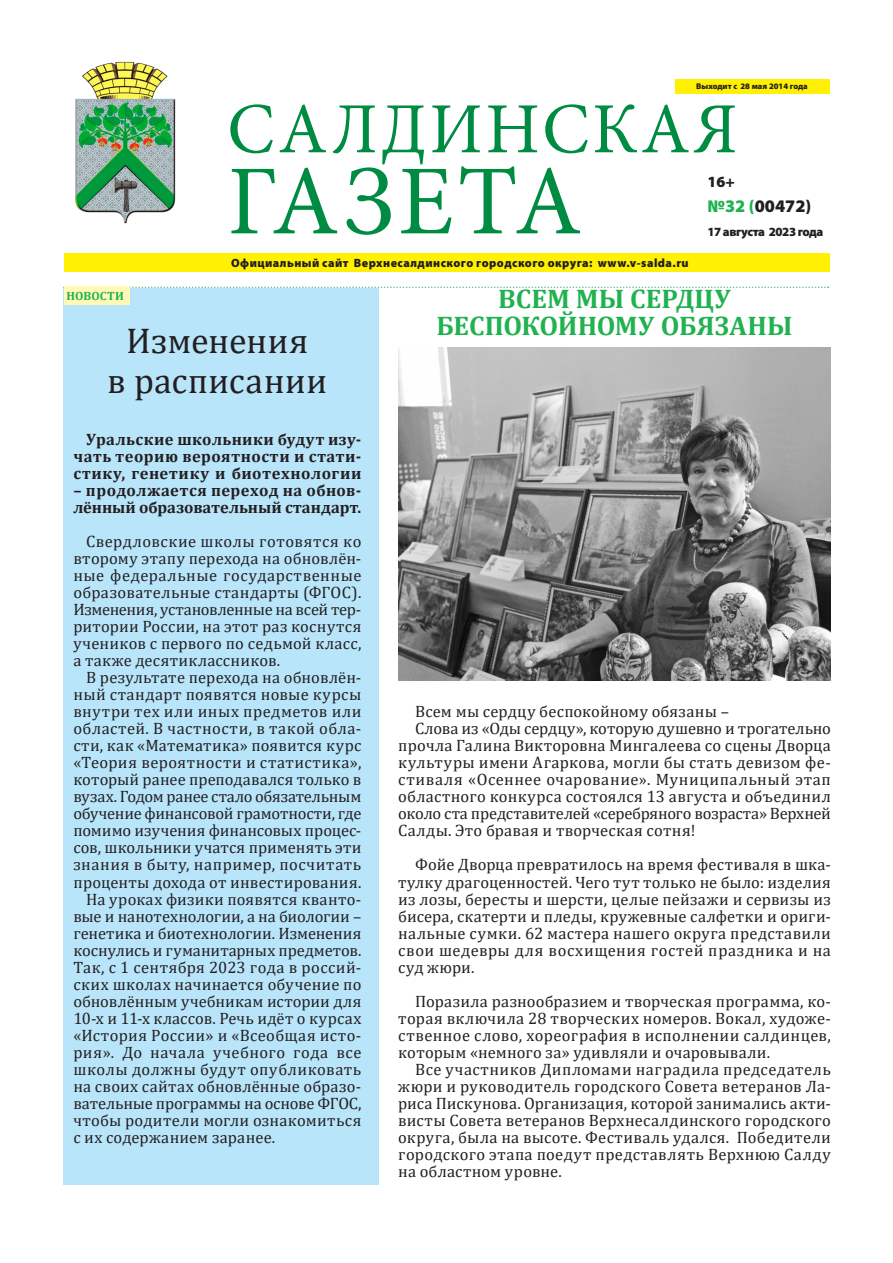
<style>
.page{position:relative;width:893px;height:1263px;background:#fff}
.page>*{position:absolute;margin:0;border:0;box-sizing:border-box;transform-origin:0 0}
.t1{font:99.15px "Minion Pro";letter-spacing:.04em;color:#008b43}
.t2{font:72px "Minion Pro";letter-spacing:.04em;color:#008b43}
.заг_статьи{font:36px "Cambria";color:#231f20}
.заг_статьи-2{font:700 27px/27px "Cambria";color:#21b250;text-align:center}
.t3{font:900 17.7px "Myriad Pro";color:#231f20}
.ответ{font:16.5px/17px "Cambria";letter-spacing:.015em;color:#231f20;text-align:justify}
.тело{font:16.5px/17px "Cambria";letter-spacing:.015em;color:#231f20;text-align:justify}
.ответ-2{font:700 16.5px/17px "Cambria";letter-spacing:.02em;color:#231f20;text-align:justify}
.t4{font:900 15.6px "Myriad Pro";color:#231f20}
.t5{font:900 12.45px "Myriad Pro";letter-spacing:-.035em;color:#231f20}
.t6{font:900 12px "Myriad Pro";letter-spacing:.04em;color:#231f20}
.заг_статьи-3{font:700 12px "Cambria";letter-spacing:.02em;color:#21b250}
.t7{font:900 8.4px "Myriad Pro";color:#231f20}
.s1{color:#21b250}
</style>
<div class="page">
<div style="left:64px;top:254px;width:765px;height:18px;background:#fff101"></div>
<img style="left:75px;top:61px;width:101px;height:163px">
<div style="left:675px;top:79px;width:154px;height:15px;background:#fff101"></div>
<svg style="left:129px;top:287px;width:700px;height:1px"></svg>
<div style="left:63px;top:288px;width:315px;height:896px;background:#b9e5fa"></div>
<div style="left:64px;top:287px;width:65px;height:18px;background:#fff9b8"></div>
<img style="left:399px;top:347px;width:432px;height:334px">
<p class="t7" style="left:696px;top:82px;width:113px">Выходит с 28 мая 2014 года</p>
<h2 class="t2" style="left:227px;top:81px;width:512px">САЛДИНСКАЯ</h2>
<h1 class="t1" style="left:227px;top:135px;width:356px">ГАЗЕТА</h1>
<p class="t6" style="left:231px;top:256px;width:459px">Официальный сайт Верхнесалдинского городского округа: www.v-salda.ru</p>
<p class="t4" style="left:707px;top:173px;width:29px">16+</p>
<p class="t3" style="left:707px;top:196px;width:105px"><span class="s1">№32 (</span>00472)</p>
<p class="t5" style="left:707px;top:224px;width:118px">17 августа 2023 года</p>
<p class="заг_статьи-3" style="left:66px;top:287px;width:59px">НОВОСТИ</p>
<p class="заг_статьи" style="left:126px;top:320px;width:184px">Изменения</p>
<p class="заг_статьи" style="left:107px;top:360px;width:222px">в расписании</p>
<p class="ответ-2" style="left:73px;top:431px;width:290px;text-indent:13px">Уральские школьники будут изу&shy;чать теорию вероятности и стати&shy;стику, генетику и биотехнологии</p>
<p class="ответ-2" style="left:73px;top:482px;width:290px">– продолжается переход на обнов&shy;лённый образовательный стандарт.</p>
<p class="ответ" style="left:73px;top:533px;width:290px;text-indent:13px">Свердловские школы готовятся ко второму этапу перехода на обновлён&shy;ные федеральные государственные образовательные стандарты (ФГОС).<br>Изменения, установленные на всей тер&shy;ритории России, на этот раз коснутся учеников с первого по седьмой класс, а также десятиклассников.</p>
<p class="ответ" style="left:73px;top:669px;width:290px;text-indent:13px">В результате перехода на обновлён&shy;ный стандарт появятся новые курсы внутри тех или иных предметов или областей. В частности, в такой обла&shy;сти, как «Математика» появится курс «Теория вероятности и статистика», который ранее преподавался только в вузах. Годом ранее стало обязательным обучение финансовой грамотности, где помимо изучения финансовых процес&shy;сов, школьники учатся применять эти знания в быту, например, посчитать проценты дохода от инвестирования.</p>
<p class="ответ" style="left:73px;top:890px;width:290px;text-indent:13px">На уроках физики появятся кванто&shy;вые и нанотехнологии, а на биологии – генетика и биотехнологии. Изменения коснулись и гуманитарных предметов.<br>Так, с 1 сентября 2023 года в россий&shy;ских школах начинается обучение по обновлённым учебникам истории для 10-х и 11-х классов. Речь идёт о курсах «История России» и «Всеобщая исто&shy;рия». До начала учебного года все школы должны будут опубликовать на своих сайтах обновлённые образо&shy;вательные программы на основе ФГОС, чтобы родители могли ознакомиться с их содержанием заранее.</p>
<p class="заг_статьи-2" style="left:437px;top:285px;width:357px">ВСЕМ МЫ СЕРДЦУ<br>БЕСПОКОЙНОМУ ОБЯЗАНЫ</p>
<p class="тело" style="left:415px;top:703px;width:315px">Всем мы сердцу беспокойному обязаны –</p>
<p class="тело" style="left:398px;top:720px;width:434px;text-indent:17px">Слова из «Оды сердцу», которую душевно и трогательно прочла Галина Викторовна Мингалеева со сцены Дворца культуры имени Агаркова, могли бы стать девизом фе&shy;стиваля «Осеннее очарование». Муниципальный этап областного конкурса состоялся 13 августа и объединил около ста представителей «серебряного возраста» Верхней Салды. Это бравая и творческая сотня!</p>
<p class="тело" style="left:398px;top:856px;width:434px;text-indent:17px">Фойе Дворца превратилось на время фестиваля в шка&shy;тулку драгоценностей. Чего тут только не было: изделия из лозы, бересты и шерсти, целые пейзажи и сервизы из бисера, скатерти и пледы, кружевные салфетки и ориги&shy;нальные сумки. 62 мастера нашего округа представили свои шедевры для восхищения гостей праздника и на суд жюри.</p>
<p class="тело" style="left:398px;top:992px;width:434px;text-indent:17px">Поразила разнообразием и творческая программа, ко&shy;торая включила 28 творческих номеров. Вокал, художе&shy;ственное слово, хореография в исполнении салдинцев, которым «немного за» удивляли и очаровывали.</p>
<p class="тело" style="left:398px;top:1060px;width:434px;text-indent:17px">Все участников Дипломами наградила председатель жюри и руководитель городского Совета ветеранов Ла&shy;риса Пискунова. Организация, которой занимались акти&shy;висты Совета ветеранов Верхнесалдинского городского округа, была на высоте. Фестиваль удался. Победители городского этапа поедут представлять Верхнюю Салду на областном уровне.</p>
</div>
